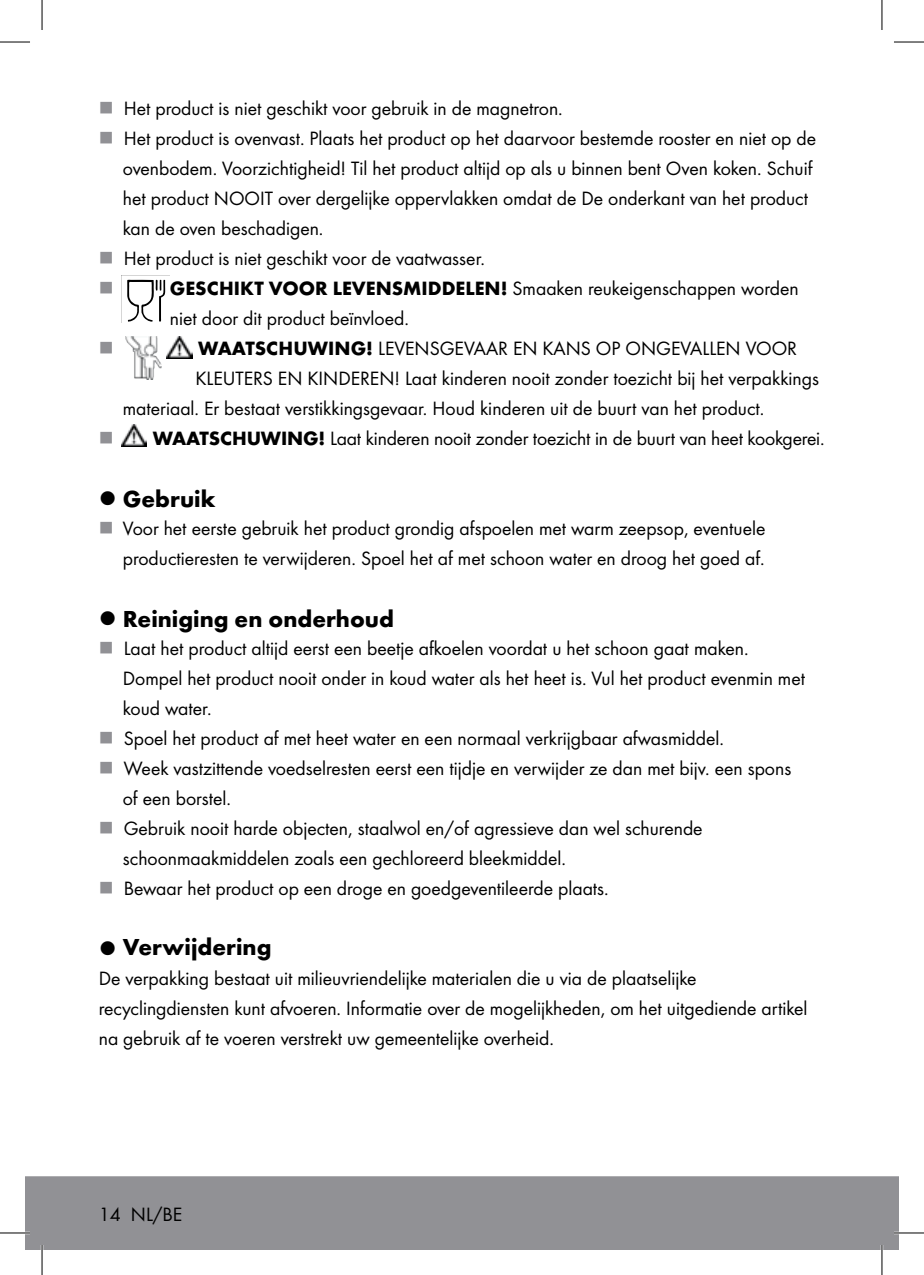
<style>
.page{position:relative;width:924px;height:1275px;background:#fff}
.page>*{position:absolute;margin:0;border:0;box-sizing:border-box;transform-origin:0 0}
.t1{font:700 24px "Futura";color:#000}
.t2{font:20px/30px "Futura Boo";color:#000}
.t3{font:20px "Wingdings";color:#919195}
.s1{color:#919195}
.s2{font-family:"Futura";font-weight:700}
</style>
<div class="page">
<div style="left:25px;top:1176px;width:873px;height:74px;background:#919195"></div>
<svg style="left:127px;top:279px;width:39px;height:43px"></svg>
<img style="left:167px;top:336px;width:25px;height:22px">
<img style="left:125px;top:336px;width:36px;height:43px">
<img style="left:122px;top:424px;width:25px;height:22px">
<hr style="left:0;top:1231px;width:30px;height:3px;background:#fff">
<hr style="left:893px;top:1231px;width:30px;height:3px;background:#fff">
<hr style="left:41px;top:1245px;width:2px;height:30px;background:#fff">
<hr style="left:880px;top:1245px;width:2px;height:30px;background:#fff">
<hr style="left:0;top:42px;width:30px;height:1px;background:#000">
<hr style="left:893px;top:42px;width:30px;height:1px;background:#000">
<hr style="left:0;top:1232px;width:30px;height:1px;background:#000">
<hr style="left:893px;top:1232px;width:30px;height:1px;background:#000">
<hr style="left:42px;top:0;width:1px;height:30px;background:#000">
<hr style="left:42px;top:1245px;width:1px;height:30px;background:#000">
<hr style="left:881px;top:0;width:1px;height:30px;background:#000">
<hr style="left:881px;top:1245px;width:1px;height:30px;background:#000">
<p class="t2" style="left:99px;top:93px;width:465px"><span class="s1">■</span> Het product is niet geschikt voor gebruik in de magnetron.</p>
<p class="t2" style="left:123px;top:123px;width:694px;text-indent:-24px"><span class="s1">■</span> Het product is ovenvast. Plaats het product op het daarvoor bestemde rooster en niet op de ovenbodem. Voorzichtigheid! Til het product altijd op als u binnen bent Oven koken. Schuif het product NOOIT over dergelijke oppervlakken omdat de De onderkant van het product kan de oven beschadigen.</p>
<p class="t2" style="left:99px;top:243px;width:387px"><span class="s1">■</span> Het product is niet geschikt voor de vaatwasser.</p>
<p class="t3" style="left:99px;top:277px;width:16px">■</p>
<p class="t2" style="left:170px;top:273px;width:630px"><span class="s2">GESCHIKT VOOR LEVENSMIDDELEN!</span> Smaaken reukeigenschappen worden niet door dit product beïnvloed.</p>
<p class="t3" style="left:99px;top:337px;width:16px">■</p>
<p class="t2" style="left:198px;top:333px;width:600px"><span class="s2">WAATSCHUWING!</span> LEVENSGEVAAR EN KANS OP ONGEVALLEN VOOR</p>
<p class="t2" style="left:195px;top:363px;width:625px">KLEUTERS EN KINDEREN! Laat kinderen nooit zonder toezicht bij het verpakkings</p>
<p class="t2" style="left:123px;top:393px;width:643px">materiaal. Er bestaat verstikkingsgevaar. Houd kinderen uit de buurt van het product.</p>
<p class="t2" style="left:99px;top:423px;width:727px"><span class="s1">■</span> <span class="s2">WAATSCHUWING!</span> Laat kinderen nooit zonder toezicht in de buurt van heet kookgerei.</p>
<p class="t1" style="left:99px;top:484px;width:118px">● Gebruik</p>
<p class="t2" style="left:99px;top:513px;width:667px;text-align:right"><span class="s1">■</span> Voor het eerste gebruik het product grondig afspoelen met warm zeepsop, eventuele productieresten te verwijderen. Spoel het af met schoon water en droog het goed af.</p>
<p class="t1" style="left:99px;top:604px;width:296px">● Reiniging en onderhoud</p>
<p class="t2" style="left:123px;top:633px;width:683px;text-indent:-24px"><span class="s1">■</span> Laat het product altijd eerst een beetje afkoelen voordat u het schoon gaat maken.<br>Dompel het product nooit onder in koud water als het heet is. Vul het product evenmin met koud water.</p>
<p class="t2" style="left:99px;top:723px;width:626px"><span class="s1">■</span> Spoel het product af met heet water en een normaal verkrijgbaar afwasmiddel.</p>
<p class="t2" style="left:123px;top:753px;width:669px;text-indent:-24px"><span class="s1">■</span> Week vastzittende voedselresten eerst een tijdje en verwijder ze dan met bijv. een spons of een borstel.</p>
<p class="t2" style="left:123px;top:813px;width:581px;text-indent:-24px"><span class="s1">■</span> Gebruik nooit harde objecten, staalwol en/of agressieve dan wel schurende schoonmaakmiddelen zoals een gechloreerd bleekmiddel.</p>
<p class="t2" style="left:99px;top:873px;width:511px"><span class="s1">■</span> Bewaar het product op een droge en goedgeventileerde plaats.</p>
<p class="t1" style="left:99px;top:932px;width:174px">● Verwijdering</p>
<p class="t2" style="left:99px;top:963px;width:710px">De verpakking bestaat uit milieuvriendelijke materialen die u via de plaatselijke recyclingdiensten kunt afvoeren. Informatie over de mogelijkheden, om het uitgediende artikel na gebruik af te voeren verstrekt uw gemeentelijke overheid.</p>
<p class="t2" style="left:99px;top:1199px;width:85px">14 NL/BE</p>
</div>
